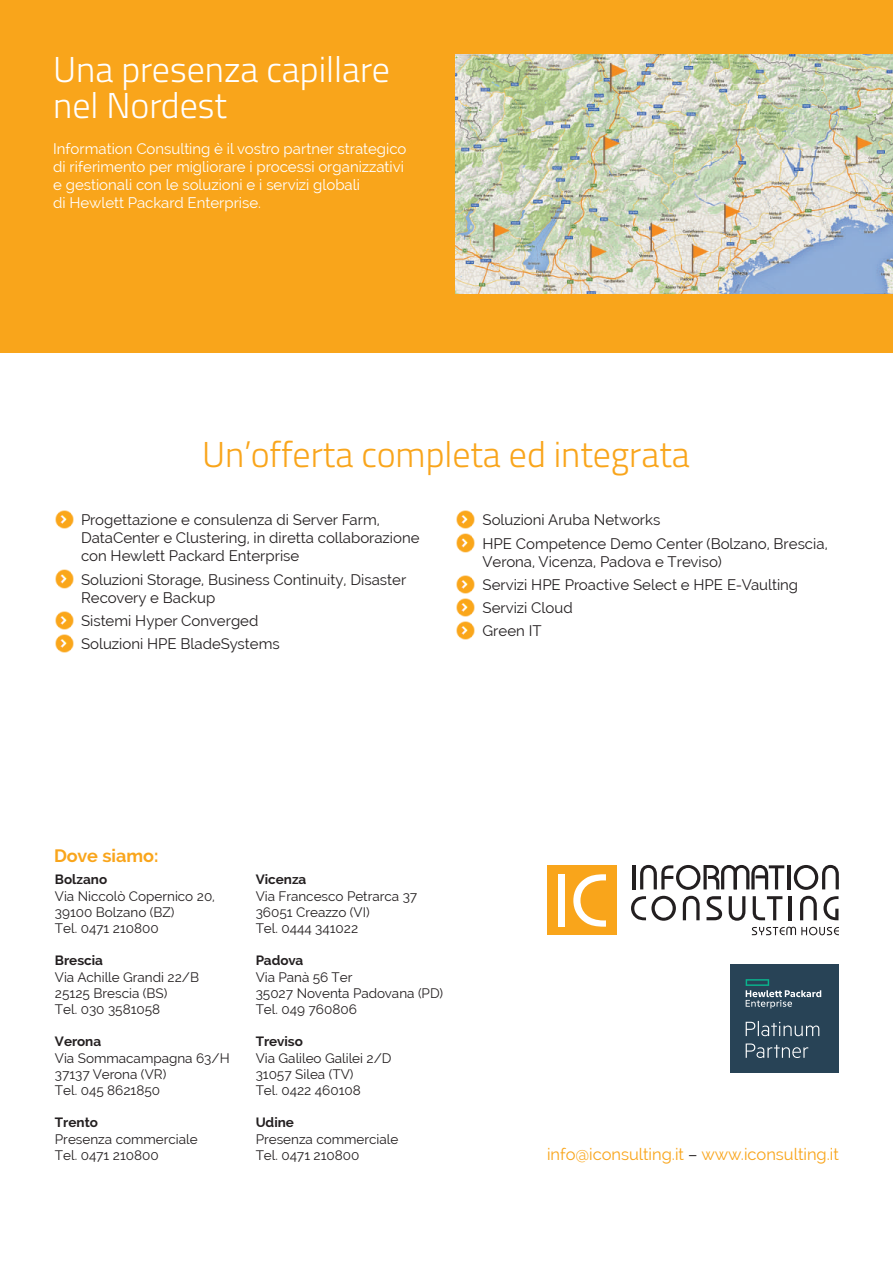
<style>
.page{position:relative;width:893px;height:1263px;background:#fff}
.page>*{position:absolute;margin:0;border:0;box-sizing:border-box;transform-origin:0 0}
.t1{font:300 36px/36px "Titillium Web";color:#fff}
.t2{font:300 36px "Titillium Web";color:#f9a51b}
.t3{font:700 18px "Raleway";color:#f9a51b}
.t4{font:16.5px "Raleway";color:#f9a51b}
.t5{font:15px/23.2px "Raleway";color:#231f20}
.t6{font:15px/18px "Raleway";color:#fff}
.t7{font:13.5px/16.2px "Raleway";color:#231f20}
.t8{font:700 13.5px "Raleway";color:#231f20}
.s1{color:#231f20}
</style>
<div class="page">
<div style="left:0;top:0;width:893px;height:353px;background:#f9a51b"></div>
<img style="left:455px;top:54px;width:438px;height:240px">
<img style="left:55px;top:510px;width:19px;height:19px">
<img style="left:55px;top:569px;width:19px;height:20px">
<img style="left:55px;top:611px;width:19px;height:19px">
<img style="left:55px;top:634px;width:19px;height:19px">
<img style="left:456px;top:510px;width:19px;height:19px">
<img style="left:456px;top:533px;width:19px;height:20px">
<img style="left:456px;top:575px;width:19px;height:19px">
<img style="left:456px;top:598px;width:19px;height:19px">
<img style="left:456px;top:621px;width:19px;height:19px">
<svg style="left:823px;top:896px;width:15px;height:24px"></svg>
<svg style="left:631px;top:896px;width:45px;height:25px"></svg>
<svg style="left:706px;top:896px;width:16px;height:24px"></svg>
<svg style="left:729px;top:896px;width:16px;height:25px"></svg>
<svg style="left:753px;top:896px;width:29px;height:24px"></svg>
<hr style="left:789px;top:896px;width:3px;height:24px;background:#231f20">
<svg style="left:800px;top:896px;width:17px;height:24px"></svg>
<svg style="left:683px;top:896px;width:17px;height:24px"></svg>
<hr style="left:632px;top:865px;width:3px;height:24px;background:#231f20">
<hr style="left:787px;top:865px;width:3px;height:24px;background:#231f20">
<svg style="left:794px;top:865px;width:45px;height:25px"></svg>
<svg style="left:640px;top:865px;width:144px;height:25px"></svg>
<div style="left:547px;top:865px;width:69px;height:70px;background:#f9a51b"></div>
<svg style="left:573px;top:874px;width:33px;height:53px"></svg>
<div style="left:558px;top:874px;width:6px;height:52px;background:#fff"></div>
<svg style="left:752px;top:927px;width:87px;height:8px"></svg>
<div style="left:731px;top:964px;width:108px;height:108px;background:#284356"></div>
<svg style="left:746px;top:979px;width:75px;height:29px"></svg>
<svg style="left:746px;top:1021px;width:73px;height:37px"></svg>
<h1 class="t1" style="left:53px;top:50px;width:338px">Una presenza capillare nel Nordest</h1>
<p class="t6" style="left:53px;top:140px;width:355px">Information Consulting è il vostro partner strategico di riferimento per migliorare i processi organizzativi e gestionali con le soluzioni e i servizi globali<br>di Hewlett Packard Enterprise.</p>
<h1 class="t2" style="left:202px;top:429px;width:489px">Un’offerta completa ed integrata</h1>
<p class="t5" style="left:81px;top:511px;width:340px;line-height:18px">Progettazione e consulenza di Server Farm,<br>DataCenter e Clustering, in diretta collaborazione con Hewlett Packard Enterprise</p>
<p class="t5" style="left:81px;top:570px;width:327px;line-height:18px">Soluzioni Storage, Business Continuity, Disaster<br>Recovery e Backup</p>
<p class="t5" style="left:81px;top:609px;width:200px">Sistemi Hyper Converged<br>Soluzioni HPE BladeSystems</p>
<p class="t5" style="left:482px;top:508px;width:347px">Soluzioni Aruba Networks<br>HPE Competence Demo Center (Bolzano, Brescia,</p>
<p class="t5" style="left:482px;top:550px;width:317px">Verona, Vicenza, Padova e Treviso)<br>Servizi HPE Proactive Select e HPE E-Vaulting<br>Servizi Cloud<br>Green IT</p>
<h2 class="t3" style="left:54px;top:845px;width:106px">Dove siamo:</h2>
<p class="t8" style="left:55px;top:872px;width:54px">Bolzano</p>
<p class="t7" style="left:55px;top:888px;width:162px">Via Niccolò Copernico 20,<br>39100 Bolzano (BZ)<br>Tel. 0471 210800</p>
<p class="t8" style="left:55px;top:953px;width:50px">Brescia</p>
<p class="t7" style="left:55px;top:969px;width:146px">Via Achille Grandi 22/B<br>25125 Brescia (BS)<br>Tel. 030 3581058</p>
<p class="t8" style="left:55px;top:1034px;width:48px">Verona</p>
<p class="t7" style="left:55px;top:1050px;width:176px">Via Sommacampagna 63/H<br>37137 Verona (VR)<br>Tel. 045 8621850</p>
<p class="t8" style="left:55px;top:1115px;width:45px">Trento</p>
<p class="t7" style="left:55px;top:1131px;width:144px">Presenza commerciale<br>Tel. 0471 210800</p>
<p class="t8" style="left:256px;top:872px;width:52px">Vicenza</p>
<p class="t7" style="left:256px;top:888px;width:163px">Via Francesco Petrarca 37<br>36051 Creazzo (VI)<br>Tel. 0444 341022</p>
<p class="t8" style="left:256px;top:953px;width:49px">Padova</p>
<p class="t7" style="left:256px;top:969px;width:189px">Via Panà 56 Ter<br>35027 Noventa Padovana (PD)<br>Tel. 049 760806</p>
<p class="t8" style="left:256px;top:1034px;width:49px">Treviso</p>
<p class="t7" style="left:256px;top:1050px;width:137px">Via Galileo Galilei 2/D<br>31057 Silea (TV)<br>Tel. 0422 460108</p>
<p class="t8" style="left:256px;top:1115px;width:40px">Udine</p>
<p class="t7" style="left:256px;top:1131px;width:144px">Presenza commerciale<br>Tel. 0471 210800</p>
<p class="t4" style="left:547px;top:1144px;width:293px">info@iconsulting.it <span class="s1">–</span> www.iconsulting.it</p>
</div>
